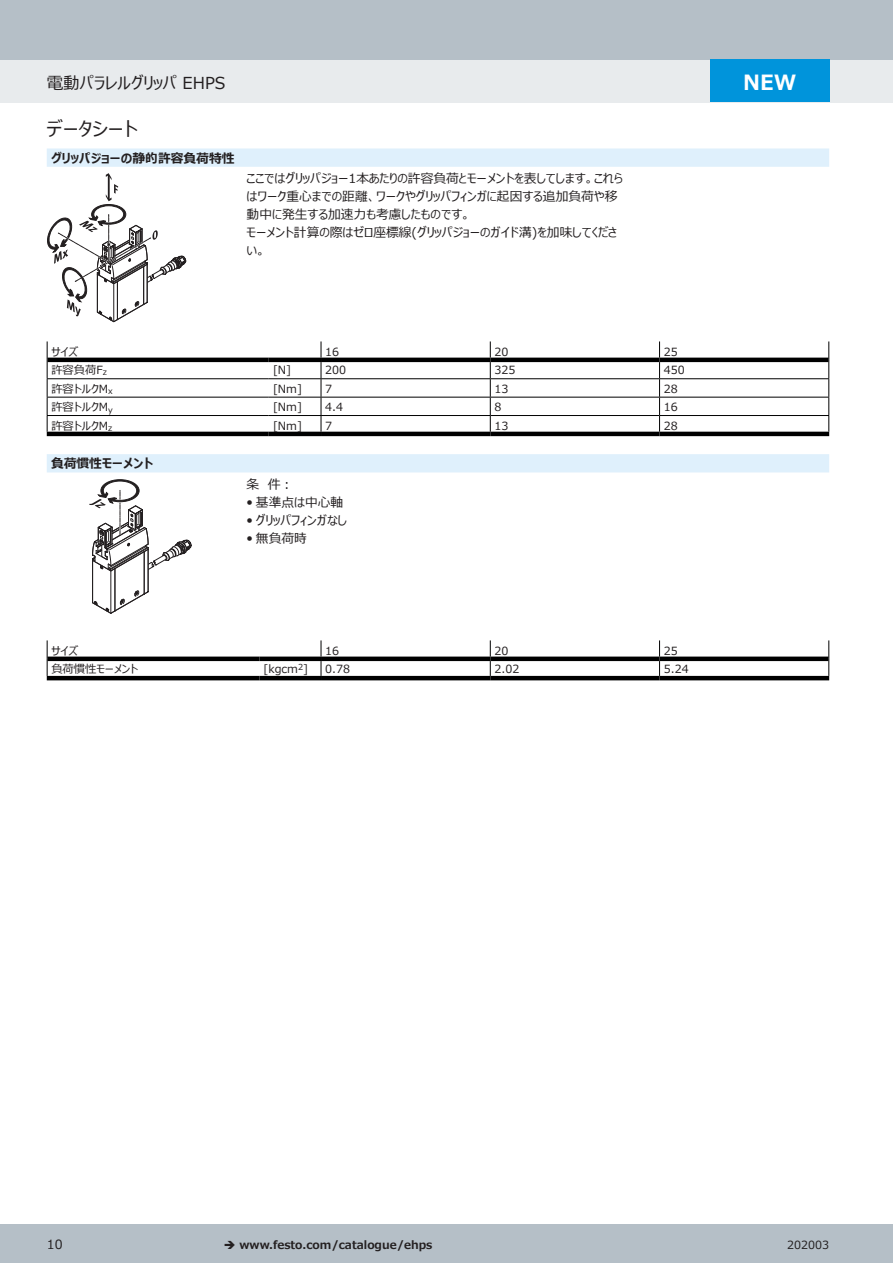
<style>
.page{position:relative;width:893px;height:1263px;background:#fff}
.page>*{position:absolute;margin:0;border:0;box-sizing:border-box;transform-origin:0 0}
.t1{font:700 21px "Meiryo UI";color:#fff}
.Heading{font:19.5px "Meiryo UI";color:#231f20}
.t2{font:16.5px "Meiryo UI";color:#231f20}
.MetaCondLFRegular8_5{font:12.75px/18px "Meiryo UI";color:#231f20}
.MetaCondLFRegular8_5-2{font:700 12.75px "Meiryo UI";color:#231f20}
.MetaCondLFregular7_5{font:11.25px "Meiryo UI";color:#231f20}
.t3{font:700 11.25px "Meiryo UI";color:#231f20}
.s1{font-family:"Meta Plus LF"}
</style>
<div class="page">
<div style="left:0;top:0;width:893px;height:71px;background:#b5bfc7"></div>
<div style="left:0;top:61px;width:893px;height:42px;background:#e8ebed"></div>
<div style="left:0;top:1225px;width:893px;height:38px;background:#b5bfc7"></div>
<div style="left:710px;top:60px;width:119px;height:42px;background:#0094db"></div>
<svg style="left:47px;top:148px;width:782px;height:324px"></svg>
<svg style="left:47px;top:173px;width:139px;height:149px"></svg>
<hr style="left:269px;top:378px;width:52px;height:1px;background:#000">
<hr style="left:269px;top:397px;width:52px;height:1px;background:#000">
<hr style="left:269px;top:415px;width:52px;height:1px;background:#000">
<svg style="left:321px;top:341px;width:1px;height:91px"></svg>
<hr style="left:269px;top:358px;width:52px;height:4px;background:#000">
<hr style="left:269px;top:432px;width:52px;height:4px;background:#000">
<hr style="left:48px;top:358px;width:221px;height:4px;background:#000">
<hr style="left:321px;top:358px;width:169px;height:4px;background:#000">
<hr style="left:490px;top:358px;width:170px;height:4px;background:#000">
<hr style="left:660px;top:358px;width:168px;height:4px;background:#000">
<hr style="left:47px;top:432px;width:222px;height:4px;background:#000">
<hr style="left:321px;top:432px;width:169px;height:4px;background:#000">
<hr style="left:490px;top:432px;width:170px;height:4px;background:#000">
<hr style="left:660px;top:432px;width:169px;height:4px;background:#000">
<hr style="left:47px;top:378px;width:222px;height:1px;background:#000">
<hr style="left:321px;top:378px;width:169px;height:1px;background:#000">
<hr style="left:490px;top:378px;width:170px;height:1px;background:#000">
<hr style="left:660px;top:378px;width:169px;height:1px;background:#000">
<hr style="left:47px;top:397px;width:222px;height:1px;background:#000">
<hr style="left:321px;top:397px;width:169px;height:1px;background:#000">
<hr style="left:490px;top:397px;width:170px;height:1px;background:#000">
<hr style="left:660px;top:397px;width:169px;height:1px;background:#000">
<hr style="left:47px;top:415px;width:222px;height:1px;background:#000">
<svg style="left:47px;top:341px;width:1px;height:91px"></svg>
<hr style="left:321px;top:415px;width:169px;height:1px;background:#000">
<hr style="left:490px;top:415px;width:170px;height:1px;background:#000">
<svg style="left:490px;top:341px;width:1px;height:91px"></svg>
<hr style="left:660px;top:415px;width:169px;height:1px;background:#000">
<svg style="left:659px;top:341px;width:1px;height:91px"></svg>
<svg style="left:828px;top:341px;width:1px;height:91px"></svg>
<svg style="left:89px;top:479px;width:103px;height:135px"></svg>
<svg style="left:321px;top:640px;width:1px;height:36px"></svg>
<div style="left:48px;top:656px;width:211px;height:5px;background:#000"></div>
<div style="left:259px;top:656px;width:62px;height:5px;background:#000"></div>
<div style="left:321px;top:656px;width:169px;height:5px;background:#000"></div>
<div style="left:490px;top:656px;width:170px;height:5px;background:#000"></div>
<div style="left:660px;top:656px;width:168px;height:5px;background:#000"></div>
<hr style="left:47px;top:676px;width:212px;height:4px;background:#000">
<hr style="left:259px;top:676px;width:62px;height:4px;background:#000">
<hr style="left:321px;top:676px;width:169px;height:4px;background:#000">
<hr style="left:490px;top:676px;width:170px;height:4px;background:#000">
<hr style="left:660px;top:676px;width:169px;height:4px;background:#000">
<svg style="left:47px;top:640px;width:1px;height:36px"></svg>
<svg style="left:490px;top:640px;width:1px;height:36px"></svg>
<svg style="left:659px;top:640px;width:1px;height:36px"></svg>
<svg style="left:828px;top:640px;width:1px;height:36px"></svg>
<p class="t2" style="left:47px;top:71px;width:180px">電動パラレルグリッパ EHPS</p>
<h1 class="t1" style="left:743px;top:68px;width:54px">NEW</h1>
<p class="Heading" style="left:47px;top:115px;width:92px">データシート</p>
<p class="MetaCondLFRegular8_5-2" style="left:51px;top:149px;width:185px">グリッパジョーの静的許容負荷特性</p>
<p class="MetaCondLFRegular8_5" style="left:247px;top:170px;width:378px">ここではグリッパジョー1本あたりの許容負荷とモーメントを表してします。これらはワーク重心までの距離、ワークやグリッパフィンガに起因する追加負荷や移動中に発生する加速力も考慮したものです。</p>
<p class="MetaCondLFRegular8_5" style="left:247px;top:224px;width:372px">モーメント計算の際はゼロ座標線(グリッパジョーのガイド溝)を加味してください。</p>
<p class="MetaCondLFregular7_5" style="left:51px;top:344px;width:28px">サイズ</p>
<p class="MetaCondLFregular7_5" style="left:325px;top:344px;width:15px">16</p>
<p class="MetaCondLFregular7_5" style="left:495px;top:344px;width:15px">20</p>
<p class="MetaCondLFregular7_5" style="left:664px;top:344px;width:15px">25</p>
<p class="MetaCondLFregular7_5" style="left:51px;top:362px;width:57px">許容負荷F<sub>z</sub></p>
<p class="MetaCondLFregular7_5" style="left:273px;top:362px;width:20px">[N]</p>
<p class="MetaCondLFregular7_5" style="left:325px;top:362px;width:22px">200</p>
<p class="MetaCondLFregular7_5" style="left:495px;top:362px;width:22px">325</p>
<p class="MetaCondLFregular7_5" style="left:664px;top:362px;width:22px">450</p>
<p class="MetaCondLFregular7_5" style="left:51px;top:381px;width:63px">許容トルクM<sub>x</sub></p>
<p class="MetaCondLFregular7_5" style="left:273px;top:381px;width:31px">[Nm]</p>
<p class="MetaCondLFregular7_5" style="left:325px;top:381px;width:8px">7</p>
<p class="MetaCondLFregular7_5" style="left:495px;top:381px;width:15px">13</p>
<p class="MetaCondLFregular7_5" style="left:664px;top:381px;width:15px">28</p>
<p class="MetaCondLFregular7_5" style="left:51px;top:399px;width:63px">許容トルクM<sub>y</sub></p>
<p class="MetaCondLFregular7_5" style="left:273px;top:399px;width:31px">[Nm]</p>
<p class="MetaCondLFregular7_5" style="left:325px;top:399px;width:19px">4.4</p>
<p class="MetaCondLFregular7_5" style="left:495px;top:399px;width:8px">8</p>
<p class="MetaCondLFregular7_5" style="left:664px;top:399px;width:15px">16</p>
<p class="MetaCondLFregular7_5" style="left:51px;top:418px;width:62px">許容トルクM<sub>z</sub></p>
<p class="MetaCondLFregular7_5" style="left:273px;top:418px;width:31px">[Nm]</p>
<p class="MetaCondLFregular7_5" style="left:325px;top:418px;width:8px">7</p>
<p class="MetaCondLFregular7_5" style="left:495px;top:418px;width:15px">13</p>
<p class="MetaCondLFregular7_5" style="left:664px;top:418px;width:15px">28</p>
<p class="MetaCondLFRegular8_5-2" style="left:51px;top:455px;width:103px">負荷慣性モーメント</p>
<p class="MetaCondLFRegular8_5" style="left:247px;top:476px;width:48px">条　件：</p>
<p class="MetaCondLFRegular8_5" style="left:247px;top:494px;width:98px"><span class="s1">•</span> 基準点は中心軸</p>
<p class="MetaCondLFRegular8_5" style="left:247px;top:512px;width:102px"><span class="s1">•</span> グリッパフィンガなし</p>
<p class="MetaCondLFRegular8_5" style="left:247px;top:530px;width:62px"><span class="s1">•</span> 無負荷時</p>
<p class="MetaCondLFregular7_5" style="left:51px;top:643px;width:28px">サイズ</p>
<p class="MetaCondLFregular7_5" style="left:325px;top:643px;width:15px">16</p>
<p class="MetaCondLFregular7_5" style="left:495px;top:643px;width:15px">20</p>
<p class="MetaCondLFregular7_5" style="left:664px;top:643px;width:15px">25</p>
<p class="MetaCondLFregular7_5" style="left:51px;top:661px;width:88px">負荷慣性モーメント</p>
<p class="MetaCondLFregular7_5" style="left:264px;top:661px;width:46px">[kgcm<sup>2</sup>]</p>
<p class="MetaCondLFregular7_5" style="left:325px;top:661px;width:26px">0.78</p>
<p class="MetaCondLFregular7_5" style="left:495px;top:661px;width:26px">2.02</p>
<p class="MetaCondLFregular7_5" style="left:664px;top:661px;width:26px">5.24</p>
<p class="MetaCondLFRegular8_5" style="left:47px;top:1236px;width:17px">10</p>
<p class="t3" style="left:224px;top:1237px;width:210px">➔ www.festo.com/catalogue/ehps</p>
<p class="MetaCondLFregular7_5" style="left:787px;top:1237px;width:43px">202003</p>
</div>
